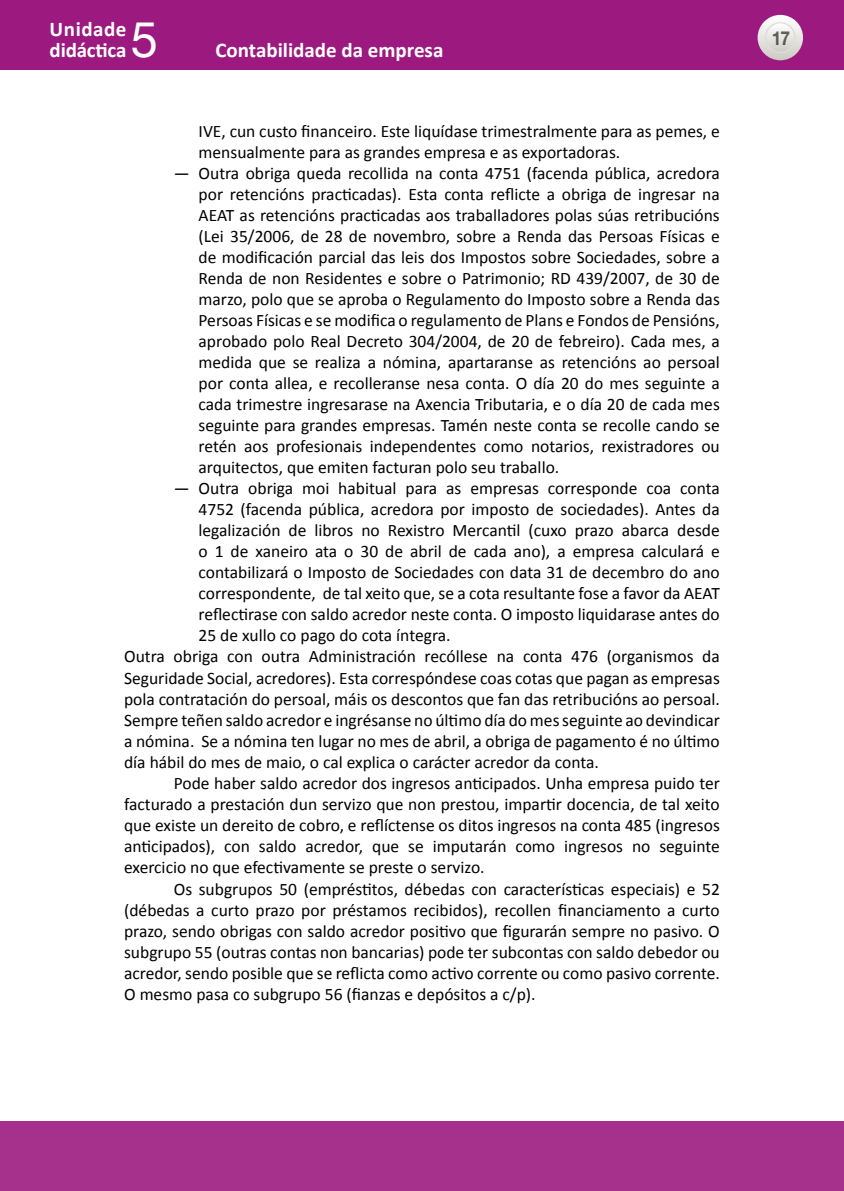
<style>
.page{position:relative;width:844px;height:1191px;background:#fff}
.page>*{position:absolute;margin:0;border:0;box-sizing:border-box;transform-origin:0 0}
.t1{font:49px "Helvetica Neue";color:#fff}
.t2{font:700 21px/21px "Calibri";color:#fff}
.t3{font:700 19.25px "Helvetica Neue";color:#000;scale:.9 1}
.TEXTO{font:17.5px/21px "Calibri";color:#000;text-align:justify}
.TXTO{font:17.5px/21px "Calibri";color:#000;text-align:justify}
.TXTO_sin_SANGRE{font:17.5px/21px "Calibri";color:#000;text-align:justify}
</style>
<div class="page">
<div style="left:0;top:0;width:843px;height:69px;background:#9c1a7f"></div>
<svg style="left:757px;top:15px;width:45px;height:45px"></svg>
<svg style="left:765px;top:23px;width:29px;height:29px"></svg>
<div style="left:764px;top:22px;width:31px;height:31px;border:1px solid #dfdeda;border-radius:50%"></div>
<div style="left:0;top:1121px;width:843px;height:70px;background:#a6318c"></div>
<p class="t2" style="left:50px;top:19px;width:78px">Unidade didáctica</p>
<h1 class="t1" style="left:131px;top:5px;width:29px">5</h1>
<p class="t2" style="left:215px;top:40px;width:229px">Contabilidade da empresa</p>
<p class="TEXTO" style="left:198px;top:121px;width:522px">IVE, cun custo financeiro. Este liquídase trimestralmente para as pemes, e mensualmente para as grandes empresa e as exportadoras.</p>
<p class="TEXTO" style="left:198px;top:163px;width:522px;text-indent:-25px">— Outra obriga queda recollida na conta 4751 (facenda pública, acredora por retencións practicadas). Esta conta reflicte a obriga de ingresar na AEAT as retencións practicadas aos traballadores polas súas retribucións (Lei 35/2006, de 28 de novembro, sobre a Renda das Persoas Físicas e de modificación parcial das leis dos Impostos sobre Sociedades, sobre a Renda de non Residentes e sobre o Patrimonio; RD 439/2007, de 30 de marzo, polo que se aproba o Regulamento do Imposto sobre a Renda das Persoas Físicas e se modifica o regulamento de Plans e Fondos de Pensións, aprobado polo Real Decreto 304/2004, de 20 de febreiro). Cada mes, a medida que se realiza a nómina, apartaranse as retencións ao persoal por conta allea, e recolleranse nesa conta. O día 20 do mes seguinte a cada trimestre ingresarase na Axencia Tributaria, e o día 20 de cada mes seguinte para grandes empresas. Tamén neste conta se recolle cando se retén aos profesionais independentes como notarios, rexistradores ou arquitectos, que emiten facturan polo seu traballo.</p>
<p class="TEXTO" style="left:198px;top:478px;width:522px;text-indent:-25px">— Outra obriga moi habitual para as empresas corresponde coa conta 4752 (facenda pública, acredora por imposto de sociedades). Antes da legalización de libros no Rexistro Mercantil (cuxo prazo abarca desde o 1 de xaneiro ata o 30 de abril de cada ano), a empresa calculará e contabilizará o Imposto de Sociedades con data 31 de decembro do ano correspondente, de tal xeito que, se a cota resultante fose a favor da AEAT reflectirase con saldo acredor neste conta. O imposto liquidarase antes do 25 de xullo co pago do cota íntegra.</p>
<p class="TXTO_sin_SANGRE" style="left:124px;top:646px;width:597px">Outra obriga con outra Administración recóllese na conta 476 (organismos da Seguridade Social, acredores). Esta correspóndese coas cotas que pagan as empresas pola contratación do persoal, máis os descontos que fan das retribucións ao persoal.<br>Sempre teñen saldo acredor e ingrésanse no último día do mes seguinte ao devindicar a nómina. Se a nómina ten lugar no mes de abril, a obriga de pagamento é no último día hábil do mes de maio, o cal explica o carácter acredor da conta.</p>
<p class="TXTO" style="left:124px;top:772px;width:597px;text-indent:50px">Pode haber saldo acredor dos ingresos anticipados. Unha empresa puido ter facturado a prestación dun servizo que non prestou, impartir docencia, de tal xeito que existe un dereito de cobro, e reflíctense os ditos ingresos na conta 485 (ingresos anticipados), con saldo acredor, que se imputarán como ingresos no seguinte exercicio no que efectivamente se preste o servizo.</p>
<p class="TXTO" style="left:124px;top:878px;width:597px;text-indent:50px">Os subgrupos 50 (empréstitos, débedas con características especiais) e 52 (débedas a curto prazo por préstamos recibidos), recollen financiamento a curto prazo, sendo obrigas con saldo acredor positivo que figurarán sempre no pasivo. O subgrupo 55 (outras contas non bancarias) pode ter subcontas con saldo debedor ou acredor, sendo posible que se reflicta como activo corrente ou como pasivo corrente.<br>O mesmo pasa co subgrupo 56 (fianzas e depósitos a c/p).</p>
<p class="t3" style="left:770px;top:26px;width:23px">17</p>
</div>
